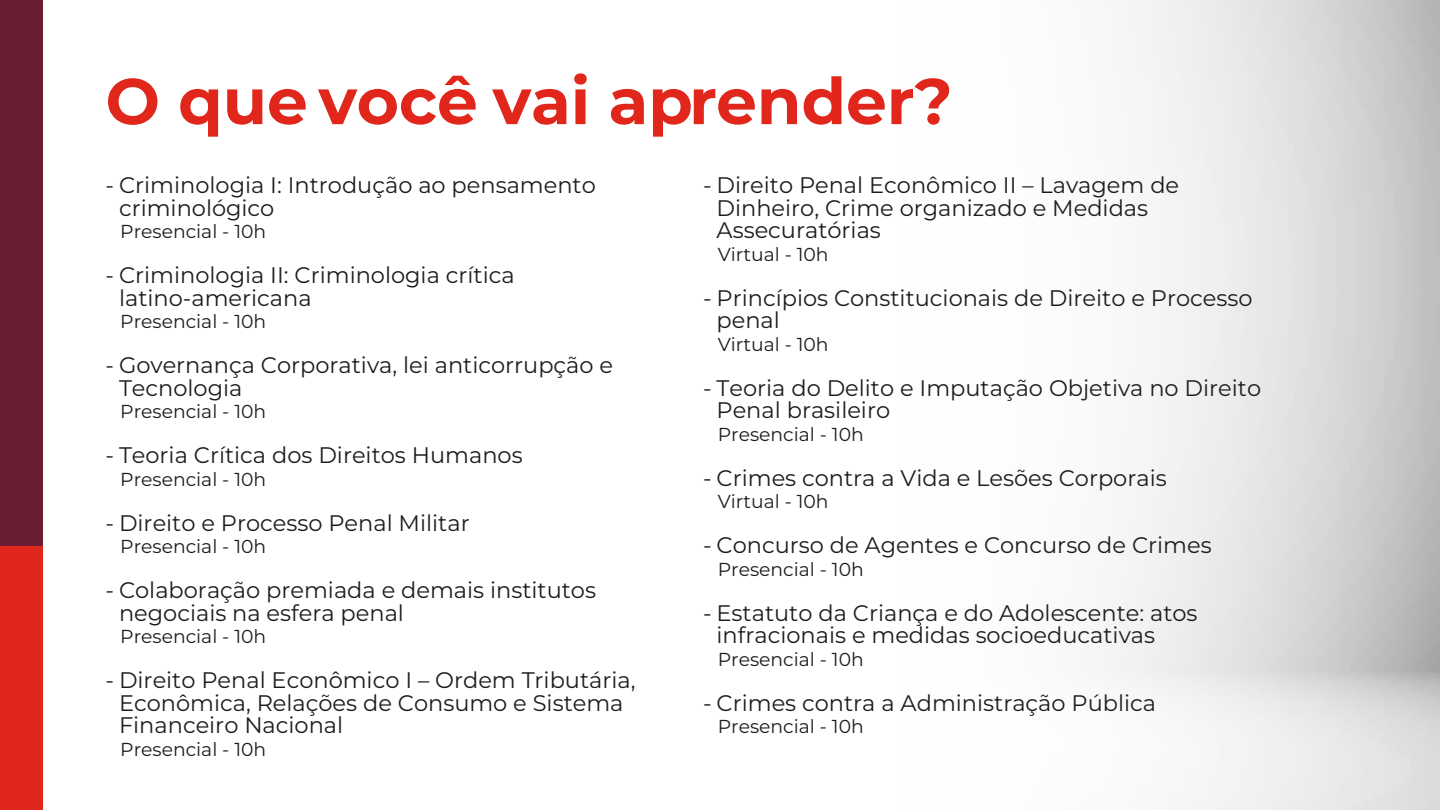
<style>
.page{position:relative;width:1440px;height:810px;background:#fff}
.page>*{position:absolute;margin:0;border:0;box-sizing:border-box;transform-origin:0 0}
.t1{font:700 64.5px "Montserrat";color:#e1261c}
.t2{font:22.5px/22.5px "Montserrat";color:#1d1d1b}
.t3{font:18.75px "Montserrat";color:#1d1d1b}
</style>
<div class="page">
<div style="left:0;top:0;width:43px;height:810px;background:#6a1c32"></div>
<div style="left:0;top:547px;width:43px;height:263px;background:#e1261c"></div>
<h1 class="t1" style="left:106px;top:58px;width:849px">O que você vai aprender?</h1>
<p class="t2" style="left:119px;top:174px;width:478px;text-indent:-14px">- Criminologia I: Introdução ao pensamento criminológico</p>
<p class="t3" style="left:120px;top:219px;width:148px">Presencial - 10h</p>
<p class="t2" style="left:119px;top:264px;width:397px;text-indent:-14px">- Criminologia II: Criminologia crítica latino-americana</p>
<p class="t3" style="left:120px;top:309px;width:148px">Presencial - 10h</p>
<p class="t2" style="left:119px;top:354px;width:496px;text-indent:-14px">- Governança Corporativa, lei anticorrupção e<br>Tecnologia</p>
<p class="t3" style="left:120px;top:399px;width:148px">Presencial - 10h</p>
<p class="t2" style="left:106px;top:444px;width:419px">- Teoria Crítica dos Direitos Humanos</p>
<p class="t3" style="left:120px;top:467px;width:148px">Presencial - 10h</p>
<p class="t2" style="left:106px;top:511px;width:366px">- Direito e Processo Penal Militar</p>
<p class="t3" style="left:120px;top:534px;width:148px">Presencial - 10h</p>
<p class="t2" style="left:119px;top:579px;width:479px;text-indent:-14px">- Colaboração premiada e demais institutos negociais na esfera penal</p>
<p class="t3" style="left:120px;top:624px;width:148px">Presencial - 10h</p>
<p class="t2" style="left:119px;top:669px;width:518px;text-indent:-14px">- Direito Penal Econômico I – Ordem Tributária,<br>Econômica, Relações de Consumo e Sistema<br>Financeiro Nacional</p>
<p class="t3" style="left:120px;top:737px;width:148px">Presencial - 10h</p>
<p class="t2" style="left:717px;top:174px;width:464px;text-indent:-14px">- Direito Penal Econômico II – Lavagem de<br>Dinheiro, Crime organizado e Medidas<br>Assecuratórias</p>
<p class="t3" style="left:718px;top:242px;width:112px">Virtual - 10h</p>
<p class="t2" style="left:717px;top:286px;width:537px;text-indent:-14px">- Princípios Constitucionais de Direito e Processo penal</p>
<p class="t3" style="left:718px;top:332px;width:112px">Virtual - 10h</p>
<p class="t2" style="left:717px;top:376px;width:546px;text-indent:-14px">- Teoria do Delito e Imputação Objetiva no Direito<br>Penal brasileiro</p>
<p class="t3" style="left:718px;top:422px;width:148px">Presencial - 10h</p>
<p class="t2" style="left:703px;top:466px;width:465px">- Crimes contra a Vida e Lesões Corporais</p>
<p class="t3" style="left:718px;top:489px;width:112px">Virtual - 10h</p>
<p class="t2" style="left:703px;top:534px;width:510px">- Concurso de Agentes e Concurso de Crimes</p>
<p class="t3" style="left:718px;top:557px;width:148px">Presencial - 10h</p>
<p class="t2" style="left:717px;top:601px;width:483px;text-indent:-14px">- Estatuto da Criança e do Adolescente: atos infracionais e medidas socioeducativas</p>
<p class="t3" style="left:718px;top:647px;width:148px">Presencial - 10h</p>
<p class="t2" style="left:703px;top:691px;width:455px">- Crimes contra a Administração Pública</p>
<p class="t3" style="left:718px;top:714px;width:148px">Presencial - 10h</p>
</div>
